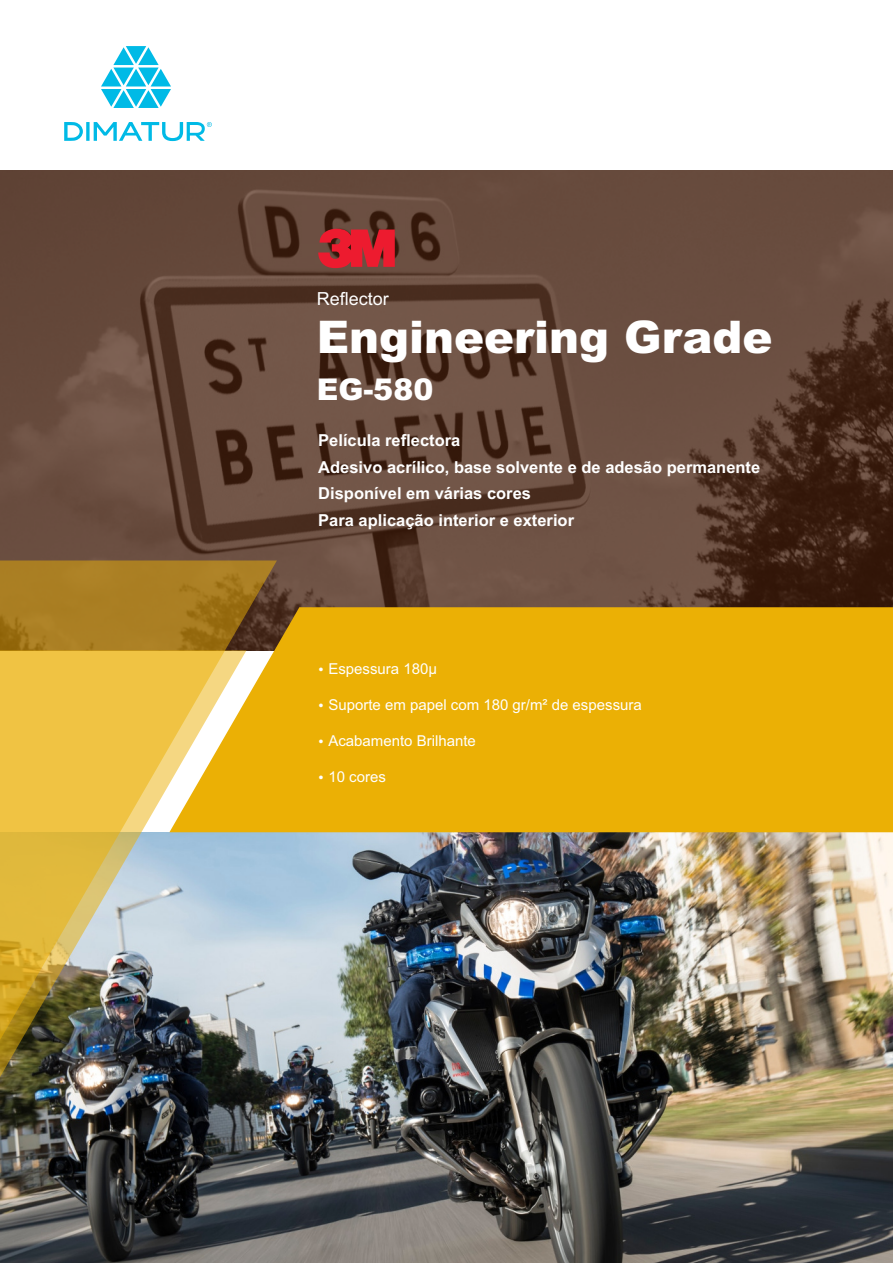
<style>
.page{position:relative;width:893px;height:1263px;background:#fff}
.page>*{position:absolute;margin:0;border:0;box-sizing:border-box;transform-origin:0 0}
.t1{font:900 45px "Arial";color:#fff}
.t2{font:900 30px "Arial";color:#fff}
.t3{font:18px "Arial";color:#fff}
.t4{font:700 16.5px/26.5px "Arial";color:#fff}
.t5{font:15px "Arial";color:#fff}
</style>
<div class="page">
<img style="left:0;top:832px;width:893px;height:431px">
<div style="left:0;top:170px;width:893px;height:480px;background:#451a05;opacity:.66"></div>
<svg style="left:101px;top:46px;width:70px;height:62px"></svg>
<svg style="left:86px;top:122px;width:4px;height:19px"></svg>
<svg style="left:64px;top:122px;width:19px;height:19px"></svg>
<svg style="left:94px;top:122px;width:118px;height:19px"></svg>
<svg style="left:0;top:560px;width:277px;height:617px;background:#958050"></svg>
<img style="left:0;top:650px;width:246px;height:509px">
<svg style="left:169px;top:607px;width:724px;height:225px;background:#e8b00f"></svg>
<svg style="left:318px;top:229px;width:77px;height:39px;background:#ca232f"></svg>
<p class="t3" style="left:317px;top:292px;width:74px">Reflector</p>
<h1 class="t1" style="left:317px;top:321px;width:457px">Engineering Grade</h1>
<h2 class="t2" style="left:317px;top:379px;width:118px">EG-580</h2>
<p class="t4" style="left:318px;top:429px;width:444px">Película reflectora<br>Adesivo acrílico, base solvente e de adesão permanente Disponível em várias cores<br>Para aplicação interior e exterior</p>
<p class="t5" style="left:318px;top:663px;width:120px">• Espessura 180µ</p>
<p class="t5" style="left:318px;top:699px;width:325px">• Suporte em papel com 180 gr/m² de espessura</p>
<p class="t5" style="left:318px;top:735px;width:159px">• Acabamento Brilhante</p>
<p class="t5" style="left:318px;top:771px;width:69px">• 10 cores</p>
</div>
